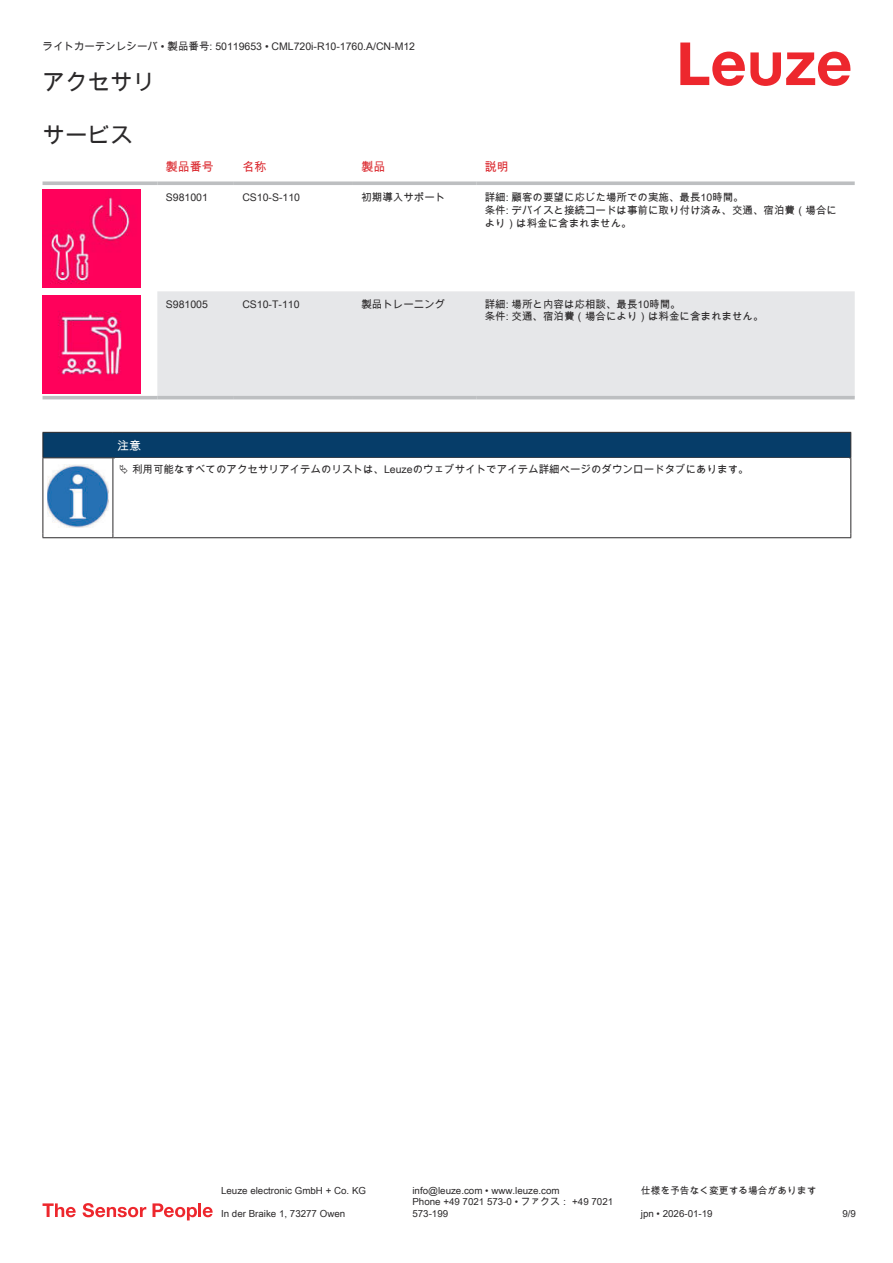
<style>
.page{position:relative;width:893px;height:1263px;background:#fff}
.page>*{position:absolute;margin:0;border:0;box-sizing:border-box;transform-origin:0 0}
.t1{font:22.5px "Arial Unicode MS";color:#2b292a}
.t2{font:12px "Arial Unicode MS";color:#db2a30}
.t3{font:12px "Arial Unicode MS";color:#fff}
.t4{font:10.5px/12.6px "Arial Unicode MS";color:#2b292a}
.t5{font:9.75px/11.7px "Arial Unicode MS";color:#2b292a}
</style>
<div class="page">
<svg style="left:680px;top:43px;width:170px;height:43px"></svg>
<svg style="left:43px;top:189px;width:812px;height:211px"></svg>
<div style="left:157px;top:291px;width:698px;height:105px;background:#e6e7e9"></div>
<svg style="left:43px;top:181px;width:114px;height:4px"></svg>
<svg style="left:157px;top:181px;width:77px;height:4px"></svg>
<svg style="left:234px;top:181px;width:119px;height:4px"></svg>
<svg style="left:353px;top:181px;width:123px;height:4px"></svg>
<svg style="left:476px;top:181px;width:379px;height:4px;background:#c4c6c8"></svg>
<hr style="left:43px;top:396px;width:114px;height:3px;background:#bdbfc1">
<hr style="left:157px;top:396px;width:77px;height:3px;background:#bdbfc1">
<hr style="left:234px;top:396px;width:119px;height:3px;background:#bdbfc1">
<hr style="left:353px;top:396px;width:123px;height:3px;background:#bdbfc1">
<hr style="left:476px;top:396px;width:379px;height:3px;background:#bdbfc1">
<img style="left:43px;top:189px;width:97px;height:98px">
<img style="left:43px;top:296px;width:97px;height:97px">
<div style="left:43px;top:432px;width:808px;height:26px;background:#063d69"></div>
<hr style="left:113px;top:457px;width:738px;height:1px;background:#2b292a">
<hr style="left:43px;top:458px;width:1px;height:75px;background:#2b292a">
<hr style="left:113px;top:458px;width:1px;height:75px;background:#2b292a">
<hr style="left:850px;top:458px;width:1px;height:75px;background:#2b292a">
<hr style="left:43px;top:537px;width:70px;height:1px;background:#2b292a">
<hr style="left:113px;top:537px;width:738px;height:1px;background:#2b292a">
<img style="left:47px;top:464px;width:61px;height:63px">
<svg style="left:43px;top:1203px;width:33px;height:14px"></svg>
<svg style="left:83px;top:1203px;width:63px;height:14px"></svg>
<svg style="left:153px;top:1203px;width:44px;height:17px"></svg>
<hr style="left:198px;top:1203px;width:3px;height:14px;background:#ed272d">
<svg style="left:203px;top:1207px;width:10px;height:10px"></svg>
<p class="t4" style="left:43px;top:40px;width:374px">ライトカーテンレシーバ • 製品番号: 50119653 • CML720i-R10-1760.A/CN-M12</p>
<h1 class="t1" style="left:43px;top:66px;width:114px">アクセサリ</h1>
<h1 class="t1" style="left:43px;top:119px;width:91px">サービス</h1>
<p class="t2" style="left:166px;top:158px;width:49px">製品番号</p>
<p class="t2" style="left:242px;top:158px;width:25px">名称</p>
<p class="t2" style="left:361px;top:158px;width:25px">製品</p>
<p class="t2" style="left:485px;top:158px;width:25px">説明</p>
<p class="t4" style="left:166px;top:191px;width:44px">S981001</p>
<p class="t4" style="left:242px;top:191px;width:59px">CS10-S-110</p>
<p class="t4" style="left:361px;top:191px;width:85px">初期導入サポート</p>
<p class="t4" style="left:485px;top:191px;width:354px">詳細: 顧客の要望に応じた場所での実施、最長10時間。<br>条件: デバイスと接続コードは事前に取り付け済み、交通、宿泊費（場合により） は料金に含まれません。</p>
<p class="t4" style="left:166px;top:298px;width:44px">S981005</p>
<p class="t4" style="left:242px;top:298px;width:59px">CS10-T-110</p>
<p class="t4" style="left:361px;top:298px;width:85px">製品トレーニング</p>
<p class="t4" style="left:485px;top:298px;width:280px">詳細: 場所と内容は応相談、最長10時間。<br>条件: 交通、宿泊費（場合により）は料金に含まれません。</p>
<p class="t3" style="left:117px;top:437px;width:25px">注意</p>
<p class="t4" style="left:132px;top:462px;width:618px">利用可能なすべてのアクセサリアイテムのリストは、Leuzeのウェブサイトでアイテム詳細ページのダウンロードタブにあります。</p>
<p class="t5" style="left:221px;top:1184px;width:146px">Leuze electronic GmbH + Co. KG</p>
<p class="t5" style="left:412px;top:1184px;width:149px">info@leuze.com • www.leuze.com</p>
<p class="t5" style="left:641px;top:1184px;width:177px">仕様を予告なく変更する場合があります</p>
<p class="t5" style="left:221px;top:1207px;width:126px">In der Braike 1, 73277 Owen</p>
<p class="t5" style="left:412px;top:1196px;width:202px">Phone +49 7021 573-0 • ファクス： +49 7021<br>573-199</p>
<p class="t5" style="left:641px;top:1207px;width:73px">jpn • 2026-01-19</p>
<p class="t5" style="left:842px;top:1207px;width:15px">9/9</p>
</div>
